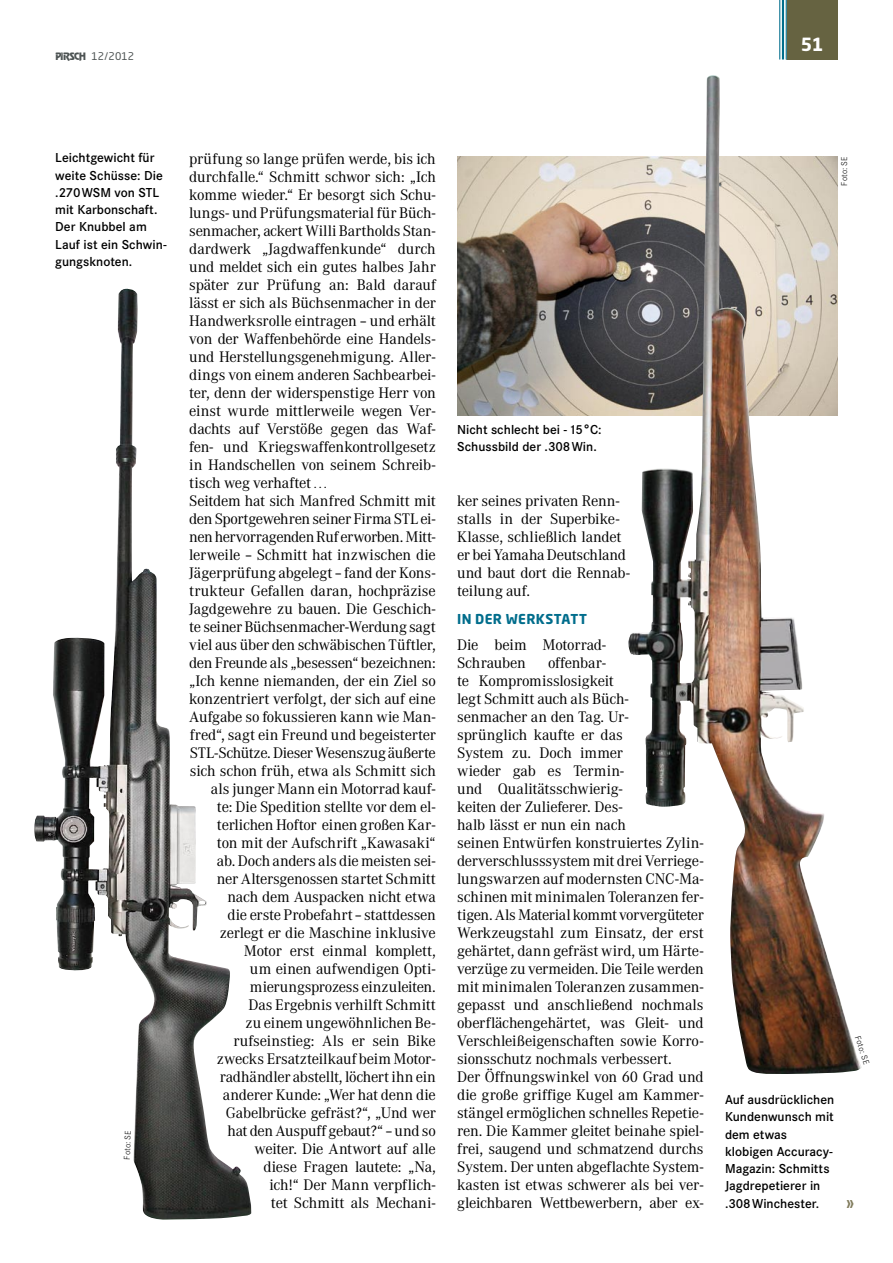
<style>
.page{position:relative;width:893px;height:1263px;background:#fff}
.page>*{position:absolute;margin:0;border:0;box-sizing:border-box;transform-origin:0 0}
.t1{font:700 18px "Neo Sans Std";color:#fff}
.t2{font:15.75px "dlv PIRSCH";color:#817c5d}
.t3{font:15px/18px "Corporate A";letter-spacing:-.015em;color:#000}
.t4{font:15px "Corporate A";letter-spacing:-.035em;color:#000}
.t5{font:15px "Corporate A";letter-spacing:.01em;color:#000}
.t6{font:700 13.5px "Neo Sans Std";letter-spacing:.025em;color:#006d8c}
.t7{font:500 12.75px/17.2px "Corporate S";color:#000}
.t8{font:10.5px "Neo Sans Std";letter-spacing:.01em;color:#4d5353}
.t9{font:300 8.25px "Corporate S";letter-spacing:.02em;color:#000}
.s1{font-family:"dlv PIRSCH"}
</style>
<div class="page">
<img style="left:457px;top:156px;width:183px;height:260px">
<img style="left:58px;top:288px;width:193px;height:931px">
<img style="left:640px;top:75px;width:222px;height:999px">
<div style="left:787px;top:0;width:51px;height:60px;background:#666341"></div>
<svg style="left:780px;top:0;width:6px;height:60px"></svg>
<hr style="left:779px;top:0;width:1px;height:60px;background:#006d8c">
<hr style="left:782px;top:0;width:2px;height:60px;background:#006d8c">
<hr style="left:786px;top:0;width:1px;height:60px;background:#006d8c">
<p class="t8" style="left:55px;top:49px;width:80px"><span class="s1">lo</span> 12/2012</p>
<p class="t1" style="left:801px;top:33px;width:24px">51</p>
<p class="t7" style="left:55px;top:150px;width:113px">Leichtgewicht für weite Schüsse: Die .270WSM von STL mit Karbonschaft.<br>Der Knubbel am<br>Lauf ist ein Schwin&shy;gungsknoten.</p>
<p class="t9" style="left:122px;top:1159px;width:31px;rotate:-88deg">Foto: SE</p>
<p class="t3" style="left:189px;top:149px;width:248px">prüfung so lange prüfen werde, bis ich</p>
<p class="t3" style="left:189px;top:167px;width:248px">durchfalle.“ Schmitt schwor sich: „Ich</p>
<p class="t3" style="left:189px;top:185px;width:248px">komme wieder.“ Er besorgt sich Schu-</p>
<p class="t3" style="left:189px;top:203px;width:248px">lungs- und Prüfungsmaterial für Büch-</p>
<p class="t3" style="left:189px;top:221px;width:248px">senmacher, ackert Willi Bartholds Stan-</p>
<p class="t3" style="left:189px;top:239px;width:248px">dardwerk „Jagdwaffenkunde“ durch</p>
<p class="t3" style="left:189px;top:257px;width:248px">und meldet sich ein gutes halbes Jahr</p>
<p class="t5" style="left:189px;top:276px;width:248px">später zur Prüfung an: Bald darauf</p>
<p class="t3" style="left:189px;top:293px;width:248px">lässt er sich als Büchsenmacher in der</p>
<p class="t3" style="left:189px;top:311px;width:248px">Handwerksrolle eintragen – und erhält</p>
<p class="t3" style="left:189px;top:329px;width:248px">von der Waffenbehörde eine Handels-</p>
<p class="t3" style="left:189px;top:347px;width:248px">und Herstellungsgenehmigung. Aller-</p>
<p class="t3" style="left:189px;top:365px;width:248px">dings von einem anderen Sachbearbei-</p>
<p class="t3" style="left:189px;top:383px;width:248px">ter, denn der widerspenstige Herr von</p>
<p class="t3" style="left:189px;top:401px;width:248px">einst wurde mittlerweile wegen Ver-</p>
<p class="t3" style="left:189px;top:419px;width:248px">dachts auf Verstöße gegen das Waf-</p>
<p class="t3" style="left:189px;top:437px;width:248px">fen- und Kriegswaffenkontrollgesetz</p>
<p class="t3" style="left:189px;top:455px;width:248px">in Handschellen von seinem Schreib-</p>
<p class="t3" style="left:189px;top:473px;width:140px">tisch weg verhaftet…</p>
<p class="t3" style="left:189px;top:491px;width:248px">Seitdem hat sich Manfred Schmitt mit</p>
<p class="t3" style="left:189px;top:509px;width:248px">den Sportgewehren seiner Firma STL ei-</p>
<p class="t4" style="left:189px;top:528px;width:248px">nen hervorragenden Ruf erworben. Mitt-</p>
<p class="t3" style="left:189px;top:545px;width:248px">lerweile – Schmitt hat inzwischen die</p>
<p class="t3" style="left:189px;top:563px;width:248px">Jägerprüfung abgelegt – fand der Kons-</p>
<p class="t3" style="left:189px;top:581px;width:248px">trukteur Gefallen daran, hochpräzise</p>
<p class="t3" style="left:189px;top:599px;width:248px">Jagdgewehre zu bauen. Die Geschich-</p>
<p class="t3" style="left:189px;top:617px;width:248px">te seiner Büchsenmacher-Werdung sagt</p>
<p class="t3" style="left:189px;top:635px;width:248px">viel aus über den schwäbischen Tüftler,</p>
<p class="t3" style="left:189px;top:653px;width:248px">den Freunde als „besessen“ bezeichnen:</p>
<p class="t3" style="left:189px;top:671px;width:248px">„Ich kenne niemanden, der ein Ziel so</p>
<p class="t3" style="left:189px;top:689px;width:248px">konzentriert verfolgt, der sich auf eine</p>
<p class="t3" style="left:189px;top:707px;width:248px">Aufgabe so fokussieren kann wie Man-</p>
<p class="t3" style="left:190px;top:725px;width:247px">fred“, sagt ein Freund und begeisterter</p>
<p class="t3" style="left:190px;top:743px;width:247px">STL-Schütze. Dieser Wesenszug äußerte</p>
<p class="t3" style="left:190px;top:761px;width:247px">sich schon früh, etwa als Schmitt sich</p>
<p class="t3" style="left:211px;top:779px;width:226px">als junger Mann ein Motorrad kauf-</p>
<p class="t3" style="left:217px;top:797px;width:220px">te: Die Spedition stellte vor dem el-</p>
<p class="t3" style="left:217px;top:815px;width:220px">terlichen Hoftor einen großen Kar-</p>
<p class="t3" style="left:217px;top:833px;width:220px">ton mit der Aufschrift „Kawasaki“</p>
<p class="t3" style="left:217px;top:851px;width:220px">ab. Doch anders als die meisten sei-</p>
<p class="t3" style="left:217px;top:869px;width:220px">ner Altersgenossen startet Schmitt</p>
<p class="t3" style="left:227px;top:887px;width:210px">nach dem Auspacken nicht etwa</p>
<p class="t3" style="left:227px;top:905px;width:210px">die erste Probefahrt – stattdessen</p>
<p class="t3" style="left:220px;top:923px;width:217px">zerlegt er die Maschine inklusive</p>
<p class="t3" style="left:244px;top:941px;width:193px">Motor erst einmal komplett,</p>
<p class="t3" style="left:250px;top:959px;width:187px">um einen aufwendigen Opti-</p>
<p class="t3" style="left:250px;top:977px;width:187px">mierungsprozess einzuleiten.</p>
<p class="t3" style="left:248px;top:995px;width:189px">Das Ergebnis verhilft Schmitt</p>
<p class="t3" style="left:245px;top:1013px;width:192px">zu einem ungewöhnlichen Be-</p>
<p class="t3" style="left:233px;top:1031px;width:204px">rufseinstieg: Als er sein Bike</p>
<p class="t3" style="left:217px;top:1049px;width:220px">zwecks Ersatzteilkauf beim Motor-</p>
<p class="t3" style="left:220px;top:1067px;width:217px">radhändler abstellt, löchert ihn ein</p>
<p class="t3" style="left:223px;top:1085px;width:214px">anderer Kunde: „Wer hat denn die</p>
<p class="t3" style="left:226px;top:1103px;width:211px">Gabelbrücke gefräst?“, „Und wer</p>
<p class="t3" style="left:227px;top:1121px;width:210px">hat den Auspuff gebaut?“ – und so</p>
<p class="t3" style="left:254px;top:1139px;width:183px">weiter. Die Antwort auf alle</p>
<p class="t3" style="left:263px;top:1157px;width:174px">diese Fragen lautete: „Na,</p>
<p class="t3" style="left:269px;top:1175px;width:168px">ich!“ Der Mann verpflich-</p>
<p class="t3" style="left:271px;top:1193px;width:166px">tet Schmitt als Mechani-</p>
<p class="t7" style="left:457px;top:421px;width:146px">Nicht schlecht bei -15°C:<br>Schussbild der .308Win.</p>
<p class="t3" style="left:457px;top:491px;width:175px">ker seines privaten Renn&shy;stalls in der Superbike-<br>Klasse, schließlich landet er bei Yamaha Deutschland und baut dort die Rennab&shy;teilung auf.</p>
<p class="t6" style="left:457px;top:610px;width:131px">IN DER WERKSTATT</p>
<p class="t3" style="left:457px;top:635px;width:151px">Die beim Motorrad-<br>Schrauben</p>
<p class="t3" style="left:457px;top:653px;width:248px;text-indent:91px">offenbar-<br>te Kompromisslosigkeit<br>legt Schmitt auch als Büch-<br>senmacher an den Tag. Ur-<br>sprünglich kaufte er das<br>System zu. Doch immer<br>wieder gab es Termin-<br>und Qualitätsschwierig-<br>keiten der Zulieferer. Des-<br>halb lässt er nun ein nach<br>seinen Entwürfen konstruiertes Zylin&shy;derverschlusssystem mit drei Verriege&shy;lungswarzen auf modernsten CNC-Ma&shy;schinen mit minimalen Toleranzen fer&shy;tigen. Als Material kommt vorvergüteter Werkzeugstahl zum Einsatz, der erst gehärtet, dann gefräst wird, um Härte&shy;verzüge zu vermeiden. Die Teile werden mit minimalen Toleranzen zusammen&shy;gepasst und anschließend nochmals oberflächengehärtet, was Gleit- und Verschleißeigenschaften sowie Korro&shy;sionsschutz nochmals verbessert.<br>Der Öffnungswinkel von 60 Grad und die große griffige Kugel am Kammer&shy;stängel ermöglichen schnelles Repetie&shy;ren. Die Kammer gleitet beinahe spiel&shy;frei, saugend und schmatzend durchs System. Der unten abgeflachte System&shy;kasten ist etwas schwerer als bei ver&shy;gleichbaren Wettbewerbern, aber ex-</p>
<p class="t9" style="left:839px;top:186px;width:31px;rotate:-90deg">Foto: SE</p>
<p class="t7" style="left:725px;top:1091px;width:111px">Auf ausdrücklichen<br>Kundenwunsch mit dem etwas klobigen Accuracy-<br>Magazin: Schmitts<br>Jagdrepetierer in .308Winchester.</p>
<p class="t9" style="left:862px;top:1034px;width:31px;rotate:72deg">Foto: SE</p>
<p class="t2" style="left:846px;top:1191px;width:10px">f</p>
</div>
